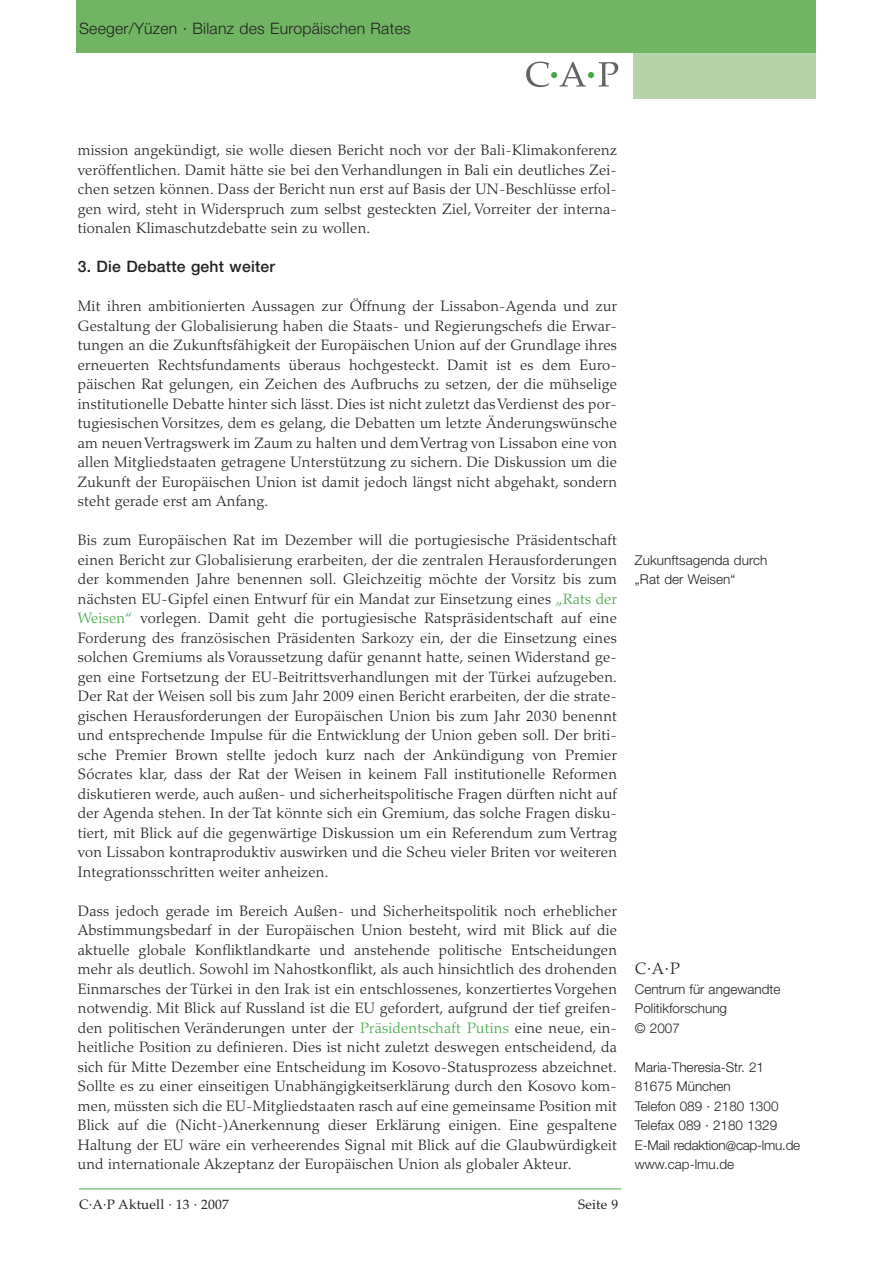
<style>
.page{position:relative;width:893px;height:1263px;background:#fff}
.page>*{position:absolute;margin:0;border:0;box-sizing:border-box;transform-origin:0 0}
.t1{font:300 16.5px "Palatino";color:#231f20}
.t2{font:300 15.75px "Helvetica Neue";letter-spacing:.015em;color:#231f20}
.t3{font:500 15.75px "Helvetica Neue";letter-spacing:.015em;color:#231f20}
.t4{font:300 15px/19.5px "Palatino";letter-spacing:.015em;color:#231f20;text-align:justify}
.t5{font:300 13.5px/19.5px "Helvetica Neue";color:#231f20}
.t6{font:13.5px "Palatino";letter-spacing:.015em;color:#231f20}
.s1{color:#46a748}
</style>
<div class="page">
<div style="left:633px;top:1px;width:183px;height:97px;background:#b6d3aa"></div>
<div style="left:76px;top:1px;width:740px;height:52px;background:#71b464"></div>
<svg style="left:526px;top:62px;width:92px;height:25px"></svg>
<hr style="left:79px;top:1188px;width:542px;height:1px;background:#46a748">
<p class="t2" style="left:79px;top:22px;width:333px">Seeger/Yüzen · Bilanz des Europäischen Rates</p>
<p class="t4" style="left:78px;top:142px;width:541px">mission angekündigt, sie wolle diesen Bericht noch vor der Bali-Klimakonferenz veröffentlichen. Damit hätte sie bei den Verhandlungen in Bali ein deutliches Zei&shy;chen setzen können. Dass der Bericht nun erst auf Basis der UN-Beschlüsse erfol&shy;gen wird, steht in Widerspruch zum selbst gesteckten Ziel, Vorreiter der interna&shy;tionalen Klimaschutzdebatte sein zu wollen.</p>
<p class="t3" style="left:78px;top:261px;width:199px">3. Die Debatte geht weiter</p>
<p class="t4" style="left:78px;top:298px;width:541px">Mit ihren ambitionierten Aussagen zur Öffnung der Lissabon-Agenda und zur Gestaltung der Globalisierung haben die Staats- und Regierungschefs die Erwar&shy;tungen an die Zukunftsfähigkeit der Europäischen Union auf der Grundlage ihres erneuerten Rechtsfundaments überaus hochgesteckt. Damit ist es dem Euro&shy;päischen Rat gelungen, ein Zeichen des Aufbruchs zu setzen, der die mühselige institutionelle Debatte hinter sich lässt. Dies ist nicht zuletzt das Verdienst des por&shy;tugiesischen Vorsitzes, dem es gelang, die Debatten um letzte Änderungswünsche am neuen Vertragswerk im Zaum zu halten und dem Vertrag von Lissabon eine von allen Mitgliedstaaten getragene Unterstützung zu sichern. Die Diskussion um die Zukunft der Europäischen Union ist damit jedoch längst nicht abgehakt, sondern steht gerade erst am Anfang.</p>
<p class="t4" style="left:78px;top:532px;width:541px">Bis zum Europäischen Rat im Dezember will die portugiesische Präsidentschaft einen Bericht zur Globalisierung erarbeiten, der die zentralen Herausforderungen der kommenden Jahre benennen soll. Gleichzeitig möchte der Vorsitz bis zum nächsten EU-Gipfel einen Entwurf für ein Mandat zur Einsetzung eines <span class="s1">„Rats der Weisen“</span> vorlegen. Damit geht die portugiesische Ratspräsidentschaft auf eine Forderung des französischen Präsidenten Sarkozy ein, der die Einsetzung eines solchen Gremiums als Voraussetzung dafür genannt hatte, seinen Widerstand ge&shy;gen eine Fortsetzung der EU-Beitrittsverhandlungen mit der Türkei aufzugeben.<br>Der Rat der Weisen soll bis zum Jahr 2009 einen Bericht erarbeiten, der die strate&shy;gischen Herausforderungen der Europäischen Union bis zum Jahr 2030 benennt und entsprechende Impulse für die Entwicklung der Union geben soll. Der briti&shy;sche Premier Brown stellte jedoch kurz nach der Ankündigung von Premier Sócrates klar, dass der Rat der Weisen in keinem Fall institutionelle Reformen diskutieren werde, auch außen- und sicherheitspolitische Fragen dürften nicht auf der Agenda stehen. In der Tat könnte sich ein Gremium, das solche Fragen disku&shy;tiert, mit Blick auf die gegenwärtige Diskussion um ein Referendum zum Vertrag von Lissabon kontraproduktiv auswirken und die Scheu vieler Briten vor weiteren Integrationsschritten weiter anheizen.</p>
<p class="t4" style="left:78px;top:903px;width:541px">Dass jedoch gerade im Bereich Außen- und Sicherheitspolitik noch erheblicher Abstimmungsbedarf in der Europäischen Union besteht, wird mit Blick auf die aktuelle globale Konfliktlandkarte und anstehende politische Entscheidungen mehr als deutlich. Sowohl im Nahostkonflikt, als auch hinsichtlich des drohenden Einmarsches der Türkei in den Irak ist ein entschlossenes, konzertiertes Vorgehen notwendig. Mit Blick auf Russland ist die EU gefordert, aufgrund der tief greifen&shy;den politischen Veränderungen unter der <span class="s1">Präsidentschaft Putins</span> eine neue, ein&shy;heitliche Position zu definieren. Dies ist nicht zuletzt deswegen entscheidend, da sich für Mitte Dezember eine Entscheidung im Kosovo-Statusprozess abzeichnet.<br>Sollte es zu einer einseitigen Unabhängigkeitserklärung durch den Kosovo kom&shy;men, müssten sich die EU-Mitgliedstaaten rasch auf eine gemeinsame Position mit Blick auf die (Nicht-)Anerkennung dieser Erklärung einigen. Eine gespaltene Haltung der EU wäre ein verheerendes Signal mit Blick auf die Glaubwürdigkeit und internationale Akzeptanz der Europäischen Union als globaler Akteur.</p>
<p class="t6" style="left:79px;top:1199px;width:151px">C·A·P Aktuell · 13 · 2007</p>
<p class="t6" style="left:578px;top:1199px;width:42px">Seite 9</p>
<p class="t5" style="left:635px;top:551px;width:134px">Zukunftsagenda durch „Rat der Weisen“</p>
<p class="t1" style="left:635px;top:962px;width:46px">C·A·P</p>
<p class="t5" style="left:635px;top:980px;width:147px">Centrum für angewandte<br>Politikforschung<br>© 2007</p>
<p class="t5" style="left:635px;top:1058px;width:167px">Maria-Theresia-Str. 21<br>81675 München<br>Telefon 089 · 2180 1300<br>Telefax 089 · 2180 1329<br>E-Mail redaktion@cap-lmu.de www.cap-lmu.de</p>
</div>
